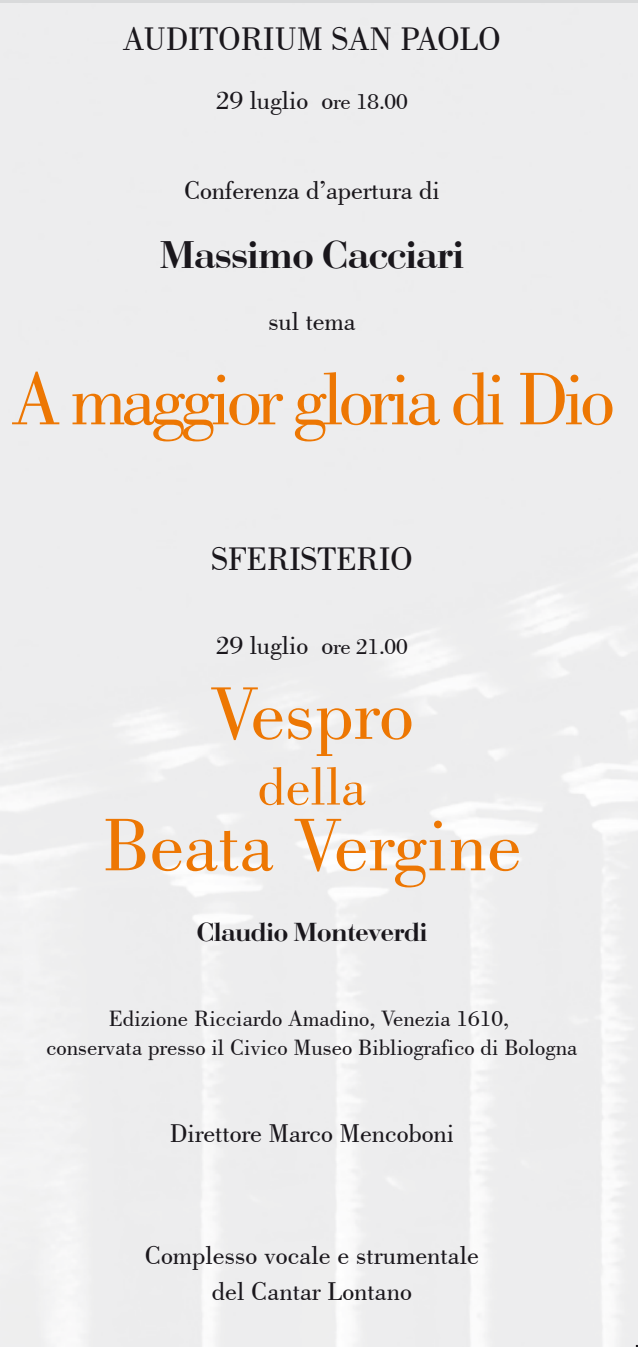
<style>
.page{position:relative;width:638px;height:1347px;background:#fff}
.page>*{position:absolute;margin:0;border:0;box-sizing:border-box;transform-origin:0 0}
.t1{font:78.25px "Bodoni BT";letter-spacing:-.06em;color:#ed7703}
.t2{font:78.25px "Bodoni BT";color:#ed7703}
.t3{font:56.25px "Bodoni BT";color:#ed7703}
.t4{font:40px "Bodoni";letter-spacing:-.005em;color:#1a171c}
.t5{font:34.5px "Bodoni BT";letter-spacing:-.005em;color:#1a171c}
.t6{font:27px/36.8px "Bodoni BT";letter-spacing:-.005em;color:#1a171c;text-align:center}
.t7{font:27px "Bodoni";letter-spacing:-.005em;color:#1a171c}
.t8{font:23.25px/29.5px "Bodoni BT";color:#1a171c;text-align:center}
.s1{font-size:23.25px}
</style>
<div class="page">
<p class="t5" style="left:123px;top:17px;width:379px">AUDITORIUM SAN PAOLO</p>
<p class="t6" style="left:216px;top:81px;width:193px">29 luglio o<span class="s1">re 18.00</span></p>
<p class="t6" style="left:184px;top:171px;width:257px">Conferenza d’apertura di</p>
<p class="t4" style="left:160px;top:231px;width:305px">Massimo Cacciari</p>
<p class="t6" style="left:268px;top:303px;width:89px">sul tema</p>
<p class="t1" style="left:11px;top:350px;width:605px">A maggior gloria di Dio</p>
<p class="t5" style="left:211px;top:537px;width:203px">SFERISTERIO</p>
<p class="t6" style="left:216px;top:626px;width:193px">29 luglio o<span class="s1">re 21.00</span></p>
<p class="t1" style="left:210px;top:665px;width:205px">Vespro</p>
<p class="t3" style="left:258px;top:751px;width:110px">della</p>
<p class="t2" style="left:102px;top:796px;width:420px">Beata Vergine</p>
<p class="t7" style="left:197px;top:916px;width:232px">Claudio Monteverdi</p>
<p class="t8" style="left:46px;top:1002px;width:532px">Edizione Ricciardo Amadino, Venezia 1610,<br>conservata presso il Civico Museo Bibliografico di Bologna</p>
<p class="t6" style="left:170px;top:1114px;width:286px">Direttore Marco Mencoboni</p>
<p class="t6" style="left:145px;top:1235px;width:336px">Complesso vocale e strumentale del Cantar Lontano</p>
</div>
